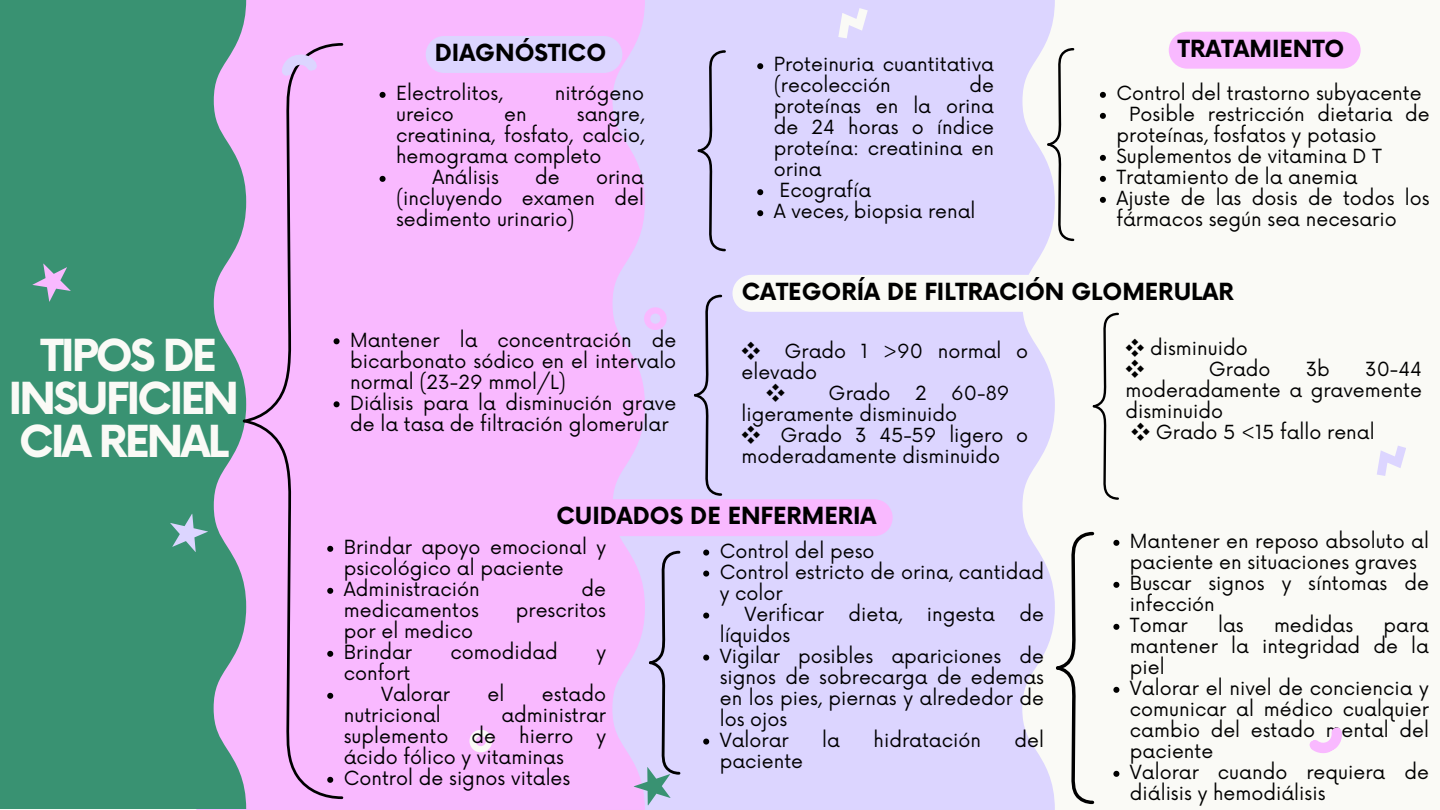
<style>
.page{position:relative;width:1440px;height:810px;background:#fafaf6}
.page>*{position:absolute;margin:0;border:0;box-sizing:border-box;transform-origin:0 0}
.t1{font:700 43px/42.8px "Now";letter-spacing:-.065em;color:#fafaf6;text-align:center}
.t2{font:700 23px "Now";color:#000}
.t3{font:19px/21px "Now";color:#000}
.t4{font:19px "Noto Sans CJ Ksc";color:#000}
.s1{font-family:"Noto Sans CJ Ksc"}
</style>
<div class="page">
<div style="left:645px;top:0;width:410px;height:810px;background:#dcd5ff"></div>
<div style="left:196px;top:0;width:449px;height:810px;background:#f9b9ff"></div>
<div style="left:0;top:0;width:246px;height:809px;background:#399272"></div>
<svg style="left:696px;top:49px;width:31px;height:204px;background:#c7c1e7"></svg>
<svg style="left:1046px;top:47px;width:29px;height:195px"></svg>
<svg style="left:1092px;top:312px;width:27px;height:188px"></svg>
<svg style="left:1054px;top:530px;width:41px;height:276px"></svg>
<svg style="left:32px;top:263px;width:39px;height:39px;background:#759e9e"></svg>
<svg style="left:170px;top:513px;width:38px;height:39px"></svg>
<svg style="left:469px;top:730px;width:23px;height:22px"></svg>
<svg style="left:1377px;top:446px;width:29px;height:30px"></svg>
<svg style="left:1100px;top:92px;width:6px;height:6px"></svg>
<svg style="left:1100px;top:113px;width:6px;height:6px"></svg>
<svg style="left:1100px;top:155px;width:6px;height:6px"></svg>
<svg style="left:1100px;top:176px;width:6px;height:6px"></svg>
<svg style="left:1100px;top:197px;width:6px;height:6px"></svg>
<svg style="left:1113px;top:540px;width:6px;height:6px"></svg>
<svg style="left:1113px;top:582px;width:6px;height:6px"></svg>
<svg style="left:1113px;top:624px;width:6px;height:6px"></svg>
<svg style="left:1113px;top:687px;width:6px;height:6px"></svg>
<svg style="left:1113px;top:771px;width:6px;height:6px"></svg>
<div style="left:241px;top:42px;width:104px;height:758px;background:#f9b9ff"></div>
<svg style="left:703px;top:550px;width:6px;height:6px"></svg>
<svg style="left:703px;top:571px;width:6px;height:6px"></svg>
<svg style="left:703px;top:613px;width:6px;height:6px"></svg>
<svg style="left:703px;top:655px;width:6px;height:6px"></svg>
<svg style="left:703px;top:739px;width:6px;height:6px"></svg>
<div style="left:426px;top:36px;width:196px;height:37px;background:#dcd5ff"></div>
<svg style="left:633px;top:549px;width:49px;height:257px;background:#cbc3eb"></svg>
<svg style="left:838px;top:8px;width:30px;height:30px"></svg>
<svg style="left:1309px;top:727px;width:33px;height:26px"></svg>
<svg style="left:380px;top:92px;width:6px;height:6px"></svg>
<svg style="left:380px;top:176px;width:6px;height:6px"></svg>
<svg style="left:757px;top:63px;width:6px;height:6px"></svg>
<svg style="left:757px;top:189px;width:6px;height:6px"></svg>
<svg style="left:757px;top:210px;width:6px;height:6px"></svg>
<div style="left:732px;top:275px;width:511px;height:37px;background:#fafaf6;border-radius:18px"></div>
<div style="left:1169px;top:32px;width:192px;height:37px;background:#f9b9ff"></div>
<svg style="left:547px;top:293px;width:346px;height:243px;background:#e5cafd"></svg>
<p class="t1" style="left:8px;top:337px;width:232px">TIPOS DE<br>INSUFICIEN<br>CIA RENAL</p>
<h2 class="t2" style="left:435px;top:40px;width:173px">DIAGNÓSTICO</h2>
<p class="t3" style="left:396px;top:84px;width:108px">Electrolitos,</p>
<p class="t3" style="left:555px;top:84px;width:91px">nitrógeno</p>
<p class="t3" style="left:396px;top:105px;width:59px">ureico</p>
<p class="t3" style="left:504px;top:105px;width:24px">en</p>
<p class="t3" style="left:396px;top:105px;width:249px;text-align:justify;text-indent:181px">sangre, creatinina, fosfato, calcio, hemograma completo</p>
<p class="t3" style="left:432px;top:168px;width:68px">Análisis</p>
<p class="t3" style="left:535px;top:168px;width:26px">de</p>
<p class="t3" style="left:396px;top:168px;width:249px;text-align:justify;text-indent:200px">orina (incluyendo examen del sedimento urinario)</p>
<p class="t3" style="left:350px;top:330px;width:328px;text-align:justify">Mantener la concentración de bicarbonato sódico en el intervalo normal (23-29 mmol/L)</p>
<p class="t3" style="left:350px;top:393px;width:328px">Diálisis para la disminución grave de la tasa de filtración glomerular</p>
<p class="t3" style="left:774px;top:55px;width:222px">Proteinuria cuantitativa (recolección</p>
<p class="t3" style="left:774px;top:76px;width:222px;text-align:justify;text-indent:196px">de proteínas en la orina de 24 horas o índice proteína: creatinina en orina</p>
<p class="t3" style="left:780px;top:181px;width:93px">Ecografía</p>
<h2 class="t3" style="left:774px;top:202px;width:203px">A veces, biopsia renal</h2>
<p class="t2" style="left:1178px;top:36px;width:168px">TRATAMIENTO</p>
<h1 class="t3" style="left:1116px;top:84px;width:307px">Control del trastorno subyacente</h1>
<p class="t3" style="left:1116px;top:105px;width:315px;text-indent:13px">Posible restricción dietaria de proteínas, fosfatos y potasio</p>
<p class="t3" style="left:1116px;top:147px;width:267px">Suplementos de vitamina D T</p>
<p class="t3" style="left:1116px;top:168px;width:243px">Tratamiento de la anemia</p>
<p class="t3" style="left:1116px;top:189px;width:315px">Ajuste de las dosis de todos los fármacos según sea necesario</p>
<p class="t2" style="left:742px;top:279px;width:494px">CATEGORÍA DE FILTRACIÓN GLOMERULAR</p>
<p class="t3" style="left:741px;top:341px;width:288px"><span class="s1">❖</span> Grado 1 &gt;90 normal o elevado</p>
<p class="t3" style="left:766px;top:383px;width:126px"><span class="s1">❖</span> Grado</p>
<p class="t3" style="left:915px;top:383px;width:13px">2</p>
<p class="t3" style="left:741px;top:383px;width:269px;text-indent:210px">60-89 ligeramente disminuido</p>
<p class="t3" style="left:741px;top:425px;width:288px"><span class="s1">❖</span> Grado 3 45-59 ligero o moderadamente disminuido</p>
<p class="t3" style="left:1125px;top:339px;width:124px"><span class="s1">❖</span> disminuido</p>
<p class="t4" style="left:1125px;top:354px;width:20px">❖</p>
<p class="t3" style="left:1209px;top:360px;width:63px">Grado</p>
<p class="t3" style="left:1306px;top:360px;width:26px">3b</p>
<p class="t3" style="left:1125px;top:360px;width:298px;text-align:justify;text-indent:240px">30-44 moderadamente a gravemente disminuido</p>
<p class="t3" style="left:1131px;top:423px;width:245px"><span class="s1">❖</span> Grado 5 &lt;15 fallo renal</p>
<p class="t2" style="left:556px;top:503px;width:322px">CUIDADOS DE ENFERMERIA</p>
<p class="t3" style="left:344px;top:538px;width:264px">Brindar apoyo emocional y psicológico al paciente</p>
<p class="t3" style="left:344px;top:580px;width:137px">Administración</p>
<p class="t3" style="left:582px;top:580px;width:26px">de</p>
<p class="t3" style="left:344px;top:601px;width:137px">medicamentos</p>
<p class="t3" style="left:516px;top:601px;width:92px">prescritos</p>
<p class="t3" style="left:344px;top:622px;width:131px">por el medico</p>
<p class="t3" style="left:344px;top:643px;width:70px">Brindar</p>
<p class="t3" style="left:450px;top:643px;width:109px">comodidad</p>
<p class="t3" style="left:596px;top:643px;width:11px">y</p>
<p class="t3" style="left:344px;top:664px;width:68px">confort</p>
<p class="t3" style="left:381px;top:685px;width:70px">Valorar</p>
<p class="t3" style="left:488px;top:685px;width:18px">el</p>
<p class="t3" style="left:542px;top:685px;width:66px">estado</p>
<p class="t3" style="left:344px;top:706px;width:98px">nutricional</p>
<p class="t3" style="left:344px;top:706px;width:264px;text-align:justify;text-indent:158px">administrar suplemento de hierro y ácido fólico y vitaminas</p>
<p class="t3" style="left:344px;top:769px;width:228px">Control de signos vitales</p>
<p class="t3" style="left:720px;top:541px;width:156px">Control del peso</p>
<p class="t3" style="left:720px;top:562px;width:326px">Control estricto de orina, cantidad y color</p>
<p class="t3" style="left:744px;top:604px;width:81px">Verificar</p>
<p class="t3" style="left:849px;top:604px;width:55px">dieta,</p>
<p class="t3" style="left:927px;top:604px;width:70px">ingesta</p>
<p class="t3" style="left:1019px;top:604px;width:26px">de</p>
<p class="t3" style="left:720px;top:625px;width:72px">líquidos</p>
<h2 class="t3" style="left:720px;top:646px;width:326px;text-align:justify">Vigilar posibles apariciones de signos de sobrecarga de edemas en los pies, piernas y alrededor de los ojos</h2>
<p class="t3" style="left:720px;top:730px;width:70px">Valorar</p>
<p class="t3" style="left:822px;top:730px;width:19px">la</p>
<p class="t3" style="left:874px;top:730px;width:109px">hidratación</p>
<p class="t3" style="left:1015px;top:730px;width:31px">del</p>
<p class="t3" style="left:720px;top:751px;width:85px">paciente</p>
<p class="t3" style="left:1130px;top:532px;width:301px">Mantener en reposo absoluto al paciente en situaciones graves</p>
<p class="t3" style="left:1130px;top:574px;width:301px">Buscar signos y síntomas de infección</p>
<p class="t3" style="left:1130px;top:616px;width:59px">Tomar</p>
<p class="t3" style="left:1218px;top:616px;width:27px">las</p>
<p class="t3" style="left:1274px;top:616px;width:81px">medidas</p>
<p class="t3" style="left:1130px;top:616px;width:301px;text-align:justify;text-indent:254px">para mantener la integridad de la piel</p>
<p class="t3" style="left:1130px;top:679px;width:301px;text-align:justify">Valorar el nivel de conciencia y comunicar al médico cualquier cambio del estado mental del paciente</p>
<p class="t3" style="left:1130px;top:763px;width:301px">Valorar cuando requiera de diálisis y hemodiálisis</p>
</div>
